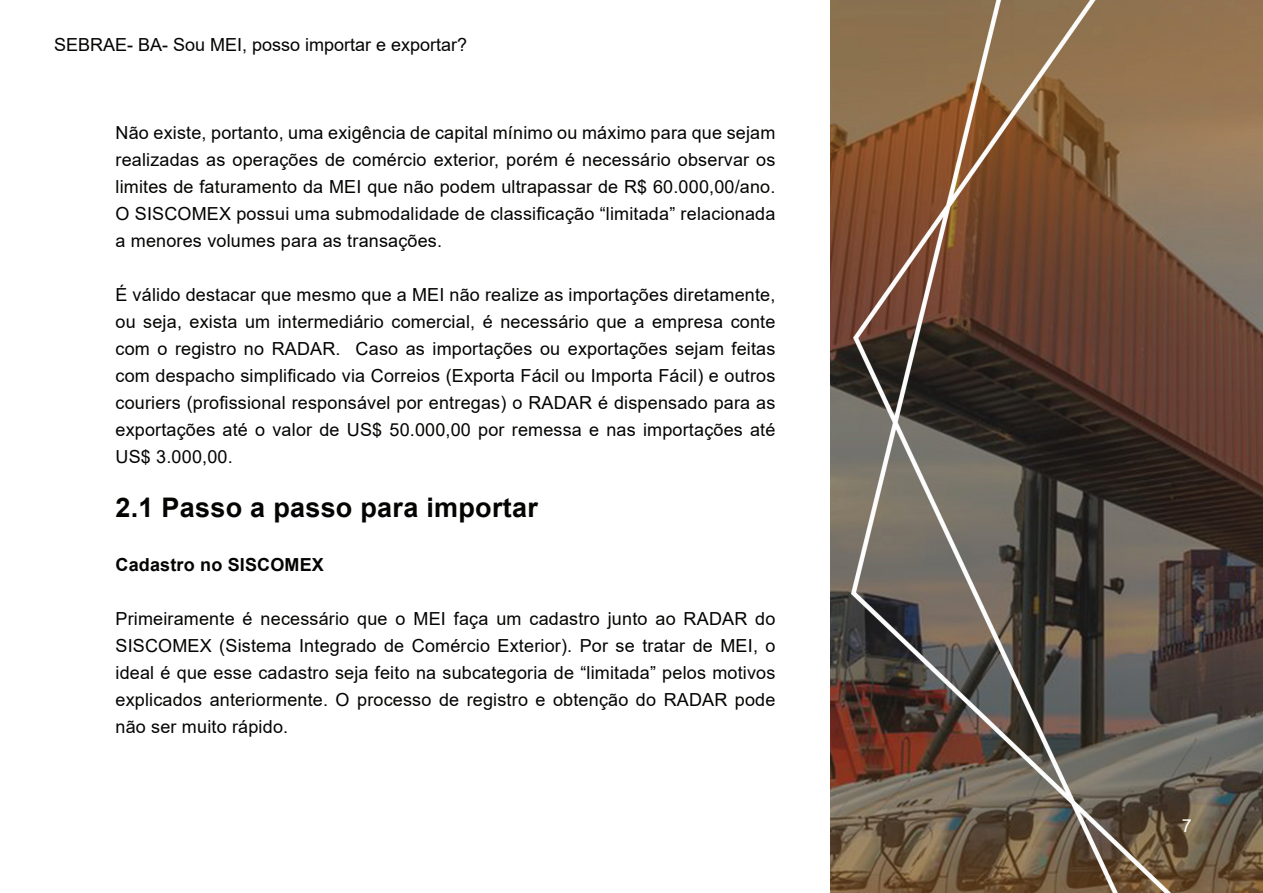
<style>
.page{position:relative;width:1263px;height:893px;background:#fff}
.page>*{position:absolute;margin:0;border:0;box-sizing:border-box;transform-origin:0 0}
.t1{font:700 27px "Arial";letter-spacing:.01em;color:#040503}
.t2{font:18px/27px "Arial";letter-spacing:.01em;color:#040503;text-align:justify}
.t3{font:700 18px "Arial";letter-spacing:.01em;color:#040503}
.t4{font:18px "Arial";color:#fff}
</style>
<div class="page">
<img style="left:831px;top:0;width:432px;height:893px">
<p class="t2" style="left:54px;top:31px;width:415px">SEBRAE- BA- Sou MEI, posso importar e exportar?</p>
<p class="t2" style="left:116px;top:119px;width:661px">Não existe, portanto, uma exigência de capital mínimo ou máximo para que sejam realizadas as operações de comércio exterior, porém é necessário observar os limites de faturamento da MEI que não podem ultrapassar de R$ 60.000,00/ano.<br>O SISCOMEX possui uma submodalidade de classificação “limitada” relacionada a menores volumes para as transações.</p>
<p class="t2" style="left:116px;top:281px;width:661px">É válido destacar que mesmo que a MEI não realize as importações diretamente, ou seja, exista um intermediário comercial, é necessário que a empresa conte com o registro no RADAR. Caso as importações ou exportações sejam feitas com despacho simplificado via Correios (Exporta Fácil ou Importa Fácil) e outros couriers (profissional responsável por entregas) o RADAR é dispensado para as exportações até o valor de US$ 50.000,00 por remessa e nas importações até US$ 3.000,00.</p>
<h1 class="t1" style="left:116px;top:488px;width:424px">2.1 Passo a passo para importar</h1>
<p class="t3" style="left:116px;top:551px;width:210px">Cadastro no SISCOMEX</p>
<p class="t2" style="left:116px;top:605px;width:661px">Primeiramente é necessário que o MEI faça um cadastro junto ao RADAR do SISCOMEX (Sistema Integrado de Comércio Exterior). Por se tratar de MEI, o ideal é que esse cadastro seja feito na subcategoria de “limitada” pelos motivos explicados anteriormente. O processo de registro e obtenção do RADAR pode não ser muito rápido.</p>
<p class="t4" style="left:1182px;top:813px;width:12px">7</p>
</div>
